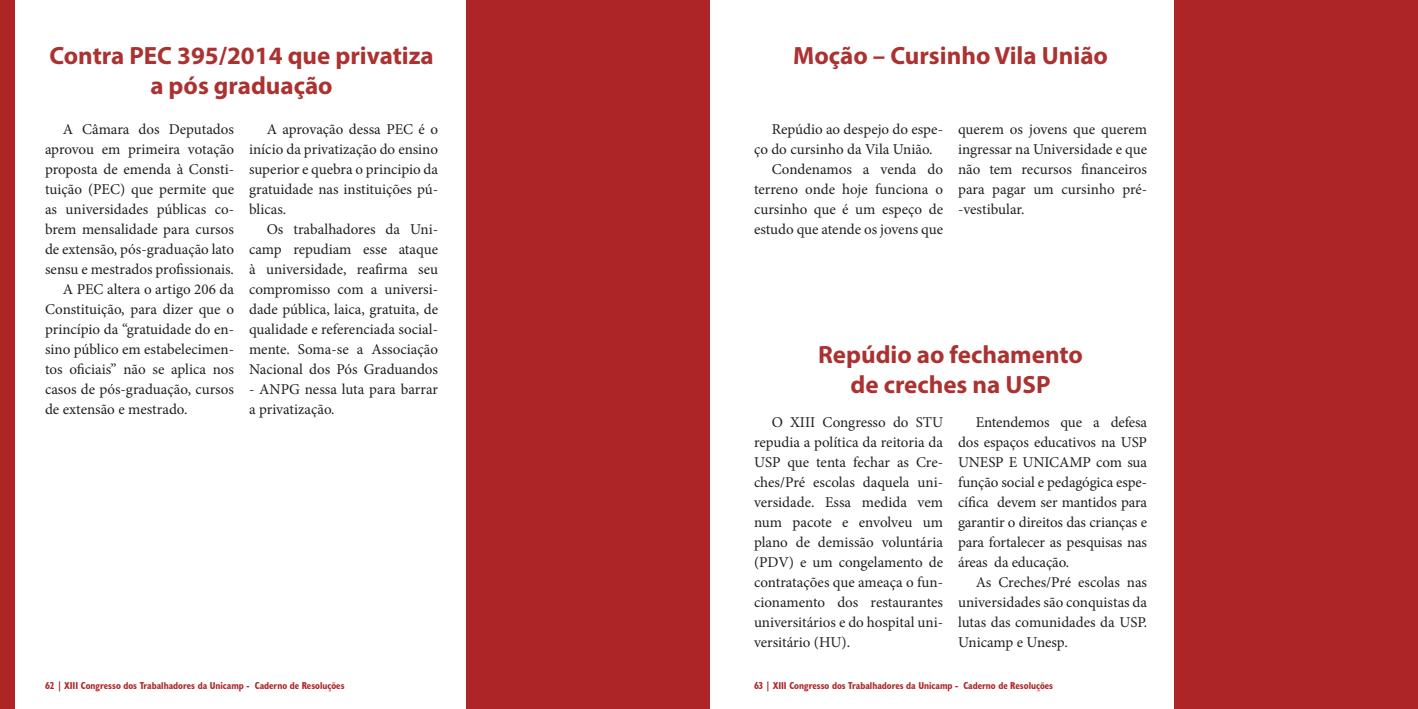
<style>
.page{position:relative;width:1418px;height:709px;background:#fff}
.page>*{position:absolute;margin:0;border:0;box-sizing:border-box;transform-origin:0 0}
.t1{font:700 25px/30px "Myriad Pro";color:#ab3231;text-align:center}
.t2{font:15px/20px "Minion Pro";color:#231e1f;text-align:justify}
.t3{font:700 condensed 10px "Humanist 521 BT";color:#ad2527}
</style>
<div class="page">
<div style="left:0;top:0;width:15px;height:709px;background:#ad2527"></div>
<div style="left:466px;top:0;width:243px;height:709px;background:#ad2527"></div>
<div style="left:1174px;top:0;width:243px;height:709px;background:#ad2527"></div>
<h1 class="t1" style="left:49px;top:40px;width:386px">Contra PEC 395/2014 que privatiza a pós graduação</h1>
<p class="t2" style="left:63px;top:119px;width:173px">A Câmara dos Deputados</p>
<p class="t2" style="left:45px;top:139px;width:190px">aprovou em primeira votação</p>
<p class="t2" style="left:45px;top:159px;width:190px">proposta de emenda à Consti-</p>
<p class="t2" style="left:45px;top:179px;width:190px">tuição (PEC) que permite que</p>
<p class="t2" style="left:45px;top:199px;width:190px">as universidades públicas co-</p>
<p class="t2" style="left:45px;top:219px;width:190px">brem mensalidade para cursos</p>
<p class="t2" style="left:45px;top:239px;width:190px">de extensão, pós-graduação lato</p>
<p class="t2" style="left:45px;top:259px;width:190px">sensu e mestrados profissionais.</p>
<p class="t2" style="left:63px;top:279px;width:173px">A PEC altera o artigo 206 da</p>
<p class="t2" style="left:45px;top:299px;width:190px">Constituição, para dizer que o</p>
<p class="t2" style="left:45px;top:319px;width:190px">princípio da “gratuidade do en-</p>
<p class="t2" style="left:45px;top:339px;width:190px">sino público em estabelecimen-</p>
<p class="t2" style="left:45px;top:359px;width:190px">tos oficiais” não se aplica nos</p>
<p class="t2" style="left:45px;top:379px;width:190px">casos de pós-graduação, cursos</p>
<p class="t2" style="left:45px;top:399px;width:144px">de extensão e mestrado.</p>
<p class="t2" style="left:249px;top:119px;width:190px;text-indent:18px">A aprovação dessa PEC é o início da privatização do ensino superior e quebra o principio da gratuidade nas instituições pú&shy;blicas.</p>
<p class="t2" style="left:249px;top:219px;width:190px;text-indent:18px">Os trabalhadores da Uni&shy;camp repudiam esse ataque à universidade, reafirma seu compromisso com a universi&shy;dade pública, laica, gratuita, de qualidade e referenciada social&shy;mente. Soma-se a Associação Nacional dos Pós Graduandos</p>
<p class="t2" style="left:249px;top:379px;width:190px">- ANPG nessa luta para barrar a privatização.</p>
<h1 class="t1" style="left:793px;top:40px;width:316px">Moção – Cursinho Vila União</h1>
<p class="t2" style="left:771px;top:119px;width:173px">Repúdio ao despejo do espe-</p>
<p class="t2" style="left:754px;top:139px;width:180px">ço do cursinho da Vila União.</p>
<p class="t2" style="left:771px;top:159px;width:173px">Condenamos a venda do</p>
<p class="t2" style="left:754px;top:179px;width:190px">terreno onde hoje funciona o</p>
<p class="t2" style="left:754px;top:199px;width:190px">cursinho que é um espeço de</p>
<p class="t2" style="left:754px;top:219px;width:190px">estudo que atende os jovens que</p>
<p class="t2" style="left:958px;top:119px;width:190px">querem os jovens que querem ingressar na Universidade e que não tem recursos financeiros para pagar um cursinho pré--vestibular.</p>
<h1 class="t1" style="left:818px;top:338px;width:266px">Repúdio ao fechamento de creches na USP</h1>
<p class="t2" style="left:754px;top:412px;width:190px;text-indent:18px">O XIII Congresso do STU repudia a política da reitoria da USP que tenta fechar as Cre&shy;ches/Pré escolas daquela uni&shy;versidade. Essa medida vem num pacote e envolveu um plano de demissão voluntária (PDV) e um congelamento de contratações que ameaça o fun&shy;cionamento dos restaurantes universitários e do hospital uni&shy;versitário (HU).</p>
<p class="t2" style="left:958px;top:412px;width:190px;text-indent:18px">Entendemos que a defesa dos espaços educativos na USP UNESP E UNICAMP com sua função social e pedagógica espe&shy;cífica devem ser mantidos para garantir o direitos das crianças e para fortalecer as pesquisas nas áreas da educação.</p>
<p class="t2" style="left:958px;top:572px;width:190px;text-indent:18px">As Creches/Pré escolas nas universidades são conquistas da lutas das comunidades da USP.<br>Unicamp e Unesp.</p>
<p class="t3" style="left:45px;top:679px;width:301px">62 | XIII Congresso dos Trabalhadores da Unicamp - Caderno de Resoluções</p>
<p class="t3" style="left:754px;top:679px;width:301px">63 | XIII Congresso dos Trabalhadores da Unicamp - Caderno de Resoluções</p>
</div>
